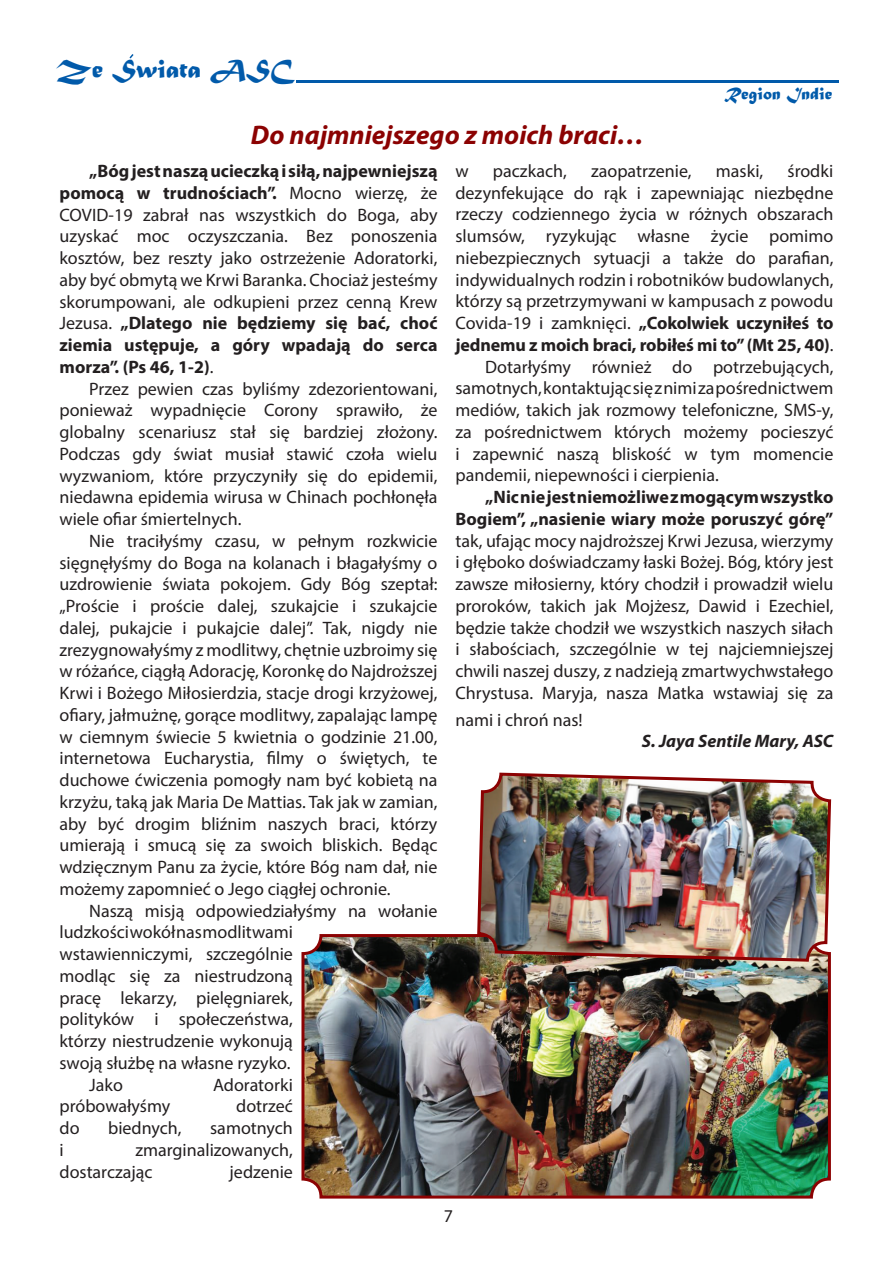
<style>
.page{position:relative;width:893px;height:1263px;background:#fff}
.page>*{position:absolute;margin:0;border:0;box-sizing:border-box;transform-origin:0 0}
.t1{font:italic 700 27px "Myriad Pro";color:#8b0202}
.t2{font:27px "Matura MT Script Capitals";color:#015aaa}
.t3{font:18px/21.8px "Myriad Pro";color:#231f20;text-align:justify}
.t4{font:700 18px/21.8px "Myriad Pro";letter-spacing:-.005em;color:#231f20;text-align:right}
.t5{font:italic 700 18px "Myriad Pro";color:#231f20}
.t6{font:18px "Matura MT Script Capitals";color:#015aaa}
.s1{font-weight:700}
.s2{font-weight:400}
</style>
<div class="page">
<img style="left:305px;top:938px;width:522px;height:256px">
<div style="left:301px;top:934px;width:530px;height:264px;border:3px solid #8b0202;border-radius:18px"></div>
<img style="left:476px;top:772px;width:356px;height:191px">
<svg style="left:297px;top:80px;width:542px;height:2px"></svg>
<svg style="left:129px;top:54px;width:5px;height:5px"></svg>
<h1 class="t2" style="left:56px;top:52px;width:240px">Ze Swiata ASC</h1>
<h1 class="t1" style="left:251px;top:117px;width:395px">Do najmniejszego z moich braci…</h1>
<p class="t6" style="left:724px;top:83px;width:109px">Region Indie</p>
<p class="t3" style="left:60px;top:160px;width:379px;text-indent:30px"><span class="s1">„Bóg jest naszą ucieczką i siłą, najpewniejszą pomocą w trudnościach”.</span> Mocno wierzę, że COVID-19 zabrał nas wszystkich do Boga, aby uzyskać moc oczyszczania. Bez ponoszenia kosztów, bez reszty jako ostrzeżenie Adoratorki, aby być obmytą we Krwi Baranka. Chociaż jesteśmy skorumpowani, ale odkupieni przez cenną Krew Jezusa. <span class="s1">„Dlatego nie będziemy się bać, choć ziemia ustępuje, a góry wpadają do serca morza”. (Ps 46, 1-2)</span>.</p>
<p class="t3" style="left:60px;top:377px;width:379px;text-indent:30px">Przez pewien czas byliśmy zdezorientowani, ponieważ wypadnięcie Corony sprawiło, że globalny scenariusz stał się bardziej złożony.<br>Podczas gdy świat musiał stawić czoła wielu wyzwaniom, które przyczyniły się do epidemii, niedawna epidemia wirusa w Chinach pochłonęła wiele ofiar śmiertelnych.</p>
<p class="t3" style="left:60px;top:530px;width:379px;text-indent:30px">Nie traciłyśmy czasu, w pełnym rozkwicie sięgnęłyśmy do Boga na kolanach i błagałyśmy o uzdrowienie świata pokojem. Gdy Bóg szeptał: „Proście i proście dalej, szukajcie i szukajcie dalej, pukajcie i pukajcie dalej”. Tak, nigdy nie zrezygnowałyśmy z modlitwy, chętnie uzbroimy się w różańce, ciągłą Adorację, Koronkę do Najdroższej Krwi i Bożego Miłosierdzia, stacje drogi krzyżowej, ofiary, jałmużnę, gorące modlitwy, zapalając lampę w ciemnym świecie 5 kwietnia o godzinie 21.00, internetowa Eucharystia, filmy o świętych, te duchowe ćwiczenia pomogły nam być kobietą na krzyżu, taką jak Maria De Mattias. Tak jak w zamian, aby być drogim bliźnim naszych braci, którzy umierają i smucą się za swoich bliskich. Będąc wdzięcznym Panu za życie, które Bóg nam dał, nie możemy zapomnieć o Jego ciągłej ochronie.</p>
<p class="t3" style="left:89px;top:899px;width:350px">Naszą misją odpowiedziałyśmy na wołanie</p>
<p class="t3" style="left:60px;top:921px;width:235px">ludzkości wokół nas modlitwami</p>
<p class="t3" style="left:60px;top:943px;width:235px">wstawienniczymi, szczególnie</p>
<p class="t3" style="left:60px;top:965px;width:235px">modląc się za niestrudzoną</p>
<p class="t3" style="left:60px;top:986px;width:235px">pracę lekarzy, pielęgniarek,</p>
<p class="t3" style="left:60px;top:1008px;width:235px">polityków i społeczeństwa,</p>
<p class="t3" style="left:60px;top:1030px;width:235px">którzy niestrudzenie wykonują</p>
<p class="t3" style="left:60px;top:1052px;width:232px">swoją służbę na własne ryzyko.</p>
<p class="t3" style="left:89px;top:1073px;width:35px">Jako</p>
<p class="t3" style="left:213px;top:1073px;width:81px">Adoratorki</p>
<p class="t3" style="left:60px;top:1095px;width:112px">próbowałyśmy</p>
<p class="t3" style="left:236px;top:1095px;width:58px">dotrzeć</p>
<p class="t3" style="left:60px;top:1117px;width:22px">do</p>
<p class="t3" style="left:108px;top:1117px;width:75px">biednych,</p>
<p class="t3" style="left:210px;top:1117px;width:84px">samotnych</p>
<p class="t3" style="left:60px;top:1138px;width:6px">i</p>
<p class="t3" style="left:60px;top:1138px;width:235px;text-indent:76px">zmarginalizowanych, dostarczając</p>
<p class="t3" style="left:230px;top:1160px;width:65px">jedzenie</p>
<p class="t3" style="left:455px;top:160px;width:15px">w</p>
<p class="t3" style="left:493px;top:160px;width:75px">paczkach,</p>
<p class="t3" style="left:591px;top:160px;width:102px">zaopatrzenie,</p>
<p class="t3" style="left:716px;top:160px;width:49px">maski,</p>
<p class="t3" style="left:788px;top:160px;width:47px">środki</p>
<p class="t3" style="left:455px;top:181px;width:379px">dezynfekujące do rąk i zapewniając niezbędne</p>
<p class="t3" style="left:455px;top:203px;width:379px">rzeczy codziennego życia w różnych obszarach</p>
<p class="t3" style="left:455px;top:225px;width:379px">slumsów, ryzykując własne życie pomimo</p>
<p class="t3" style="left:455px;top:247px;width:379px">niebezpiecznych sytuacji a także do parafian,</p>
<p class="t3" style="left:455px;top:268px;width:379px">indywidualnych rodzin i robotników budowlanych,</p>
<p class="t3" style="left:455px;top:290px;width:379px">którzy są przetrzymywani w kampusach z powodu</p>
<p class="t4" style="left:455px;top:312px;width:379px"><span class="s2">Covida-19 i zamknięci.</span> „Cokolwiek uczyniłeś to</p>
<p class="t4" style="left:455px;top:333px;width:379px">jednemu z moich braci, robiłeś mi to” (Mt 25, 40)<span class="s2">.</span></p>
<p class="t3" style="left:485px;top:355px;width:350px">Dotarłyśmy również do potrzebujących,</p>
<p class="t3" style="left:455px;top:377px;width:379px">samotnych, kontaktując się z nimi za pośrednictwem</p>
<p class="t3" style="left:455px;top:399px;width:379px">mediów, takich jak rozmowy telefoniczne, SMS-y,</p>
<p class="t3" style="left:455px;top:421px;width:379px">za pośrednictwem których możemy pocieszyć</p>
<p class="t3" style="left:455px;top:442px;width:379px">i zapewnić naszą bliskość w tym momencie</p>
<p class="t3" style="left:455px;top:464px;width:265px">pandemii, niepewności i cierpienia.</p>
<p class="t4" style="left:455px;top:486px;width:379px">„Nic nie jest niemożliwe z mogącym wszystko<br>Bogiem”, „nasienie wiary może poruszyć górę”</p>
<p class="t3" style="left:455px;top:529px;width:379px">tak, ufając mocy najdroższej Krwi Jezusa, wierzymy i głęboko doświadczamy łaski Bożej. Bóg, który jest zawsze miłosierny, który chodził i prowadził wielu proroków, takich jak Mojżesz, Dawid i Ezechiel, będzie także chodził we wszystkich naszych siłach i słabościach, szczególnie w tej najciemniejszej chwili naszej duszy, z nadzieją zmartwychwstałego Chrystusa. Maryja, nasza Matka wstawiaj się za</p>
<p class="t3" style="left:455px;top:709px;width:129px">nami i chroń nas!</p>
<p class="t5" style="left:642px;top:729px;width:193px">S. Jaya Sentile Mary, ASC</p>
<p class="t3" style="left:444px;top:1205px;width:11px">7</p>
</div>
